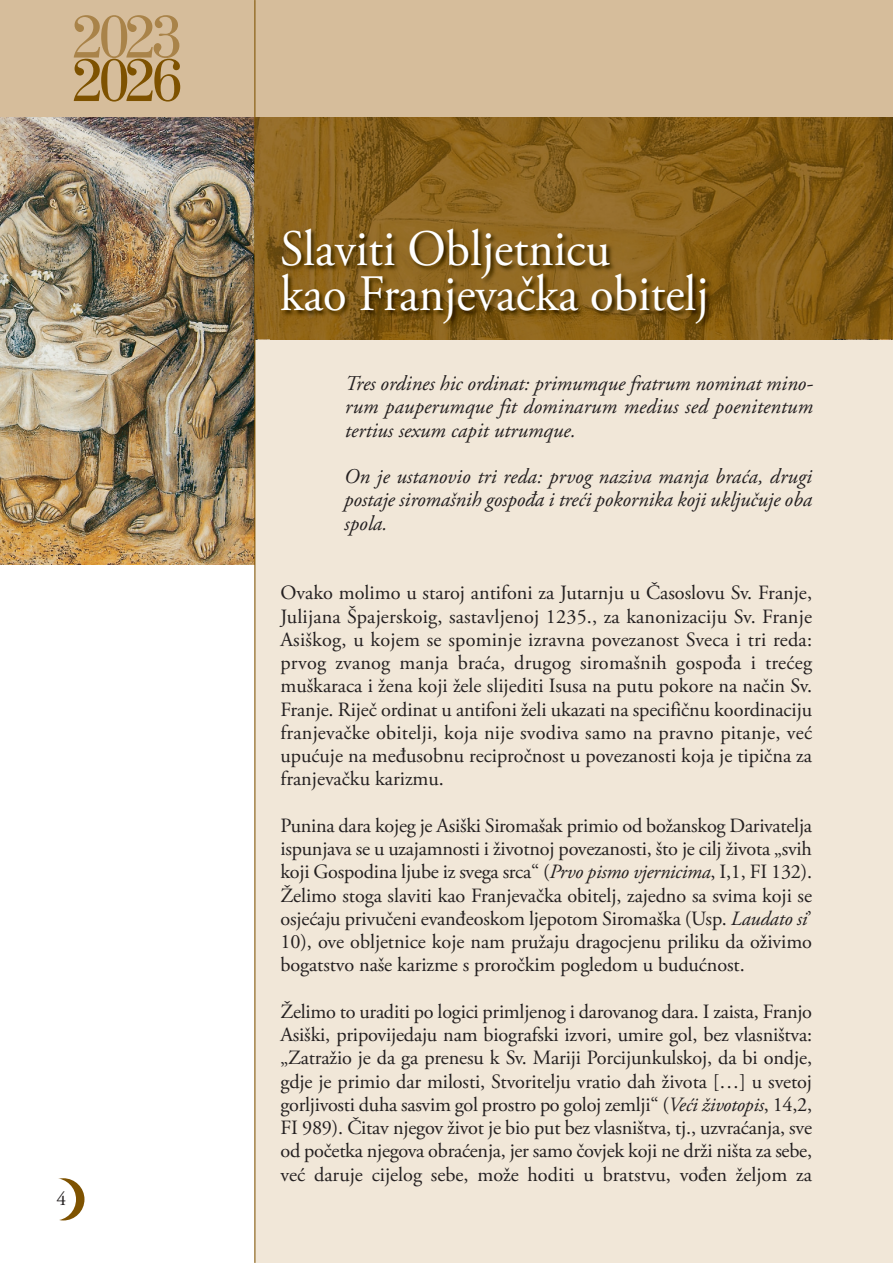
<style>
.page{position:relative;width:893px;height:1263px;background:#fff}
.page>*{position:absolute;margin:0;border:0;box-sizing:border-box;transform-origin:0 0}
.t1{font:60px "Century 725 BT";color:#a98349}
.t2{font:60px "Century 725 BT";color:#7e5200}
.t3{font:51px/45px "Adobe Garamond Pro";color:#fff;scale:.95 1}
.t4{font:italic 21px/23.2px "Adobe Garamond";letter-spacing:.005em;color:#231f20;text-align:justify}
.t5{font:italic 21px/23.2px "Adobe Garamond Pro";letter-spacing:-.005em;color:#231f20;text-align:justify}
.t6{font:20.25px/23.2px "Adobe Garamond Pro";color:#231f20;text-align:justify}
.t7{font:19.5px "Adobe Garamond";color:#231f20}
.s1{font-style:italic}
</style>
<div class="page">
<div style="left:256px;top:0;width:636px;height:1263px;background:#f1e7d8"></div>
<img style="left:0;top:116px;width:254px;height:449px">
<img style="left:255px;top:116px;width:637px;height:223px">
<img style="left:270px;top:215px;width:563px;height:125px">
<div style="left:42px;top:1178px;width:42px;height:42px;background:#7e5200;border-radius:50%"></div>
<div style="left:34px;top:1178px;width:42px;height:42px;background:#fff;border-radius:50%"></div>
<div style="left:256px;top:0;width:636px;height:116px;background:#d6bd9b"></div>
<div style="left:0;top:0;width:255px;height:116px;background:#d6bd9b"></div>
<hr style="left:254px;top:0;width:1px;height:1263px;background:#7e5200">
<h1 class="t1" style="left:73px;top:14px;width:111px">2023</h1>
<h1 class="t2" style="left:73px;top:57px;width:111px">2026</h1>
<p class="t7" style="left:57px;top:1191px;width:11px">4</p>
<h2 class="t3" style="left:280px;top:231px;width:453px">Slaviti Obljetnicu<br>kao Franjevačka obitelj</h2>
<p class="t4" style="left:344px;top:374px;width:470px">Tres ordines hic ordinat: primumque fratrum nominat mino&shy;rum pauperumque fit dominarum medius sed poenitentum tertius sexum capit utrumque.</p>
<p class="t5" style="left:344px;top:467px;width:469px">On je ustanovio tri reda: prvog naziva manja braća, drugi postaje siromašnih gospođa i treći pokornika koji uključuje oba spola.</p>
<p class="t6" style="left:280px;top:583px;width:533px">Ovako molimo u staroj antifoni za Jutarnju u Časoslovu Sv. Franje, Julijana Špajerskoig, sastavljenoj 1235., za kanonizaciju Sv. Franje Asiškog, u kojem se spominje izravna povezanost Sveca i tri reda: prvog zvanog manja braća, drugog siromašnih gospođa i trećeg muškaraca i žena koji žele slijediti Isusa na putu pokore na način Sv.<br>Franje. Riječ ordinat u antifoni želi ukazati na specifičnu koordinaciju franjevačke obitelji, koja nije svodiva samo na pravno pitanje, već upućuje na međusobnu recipročnost u povezanosti koja je tipična za franjevačku karizmu.</p>
<p class="t6" style="left:280px;top:816px;width:533px">Punina dara kojeg je Asiški Siromašak primio od božanskog Darivatelja ispunjava se u uzajamnosti i životnoj povezanosti, što je cilj života „svih koji Gospodina ljube iz svega srca“ (<span class="s1">Prvo pismo vjernicima</span>, I,1, FI 132).<br>Želimo stoga slaviti kao Franjevačka obitelj, zajedno sa svima koji se osjećaju privučeni evanđeoskom ljepotom Siromaška (Usp. <span class="s1">Laudato si</span>’ 10), ove obljetnice koje nam pružaju dragocjenu priliku da oživimo bogatstvo naše karizme s proročkim pogledom u budućnost.</p>
<p class="t6" style="left:280px;top:1002px;width:533px">Želimo to uraditi po logici primljenog i darovanog dara. I zaista, Franjo Asiški, pripovijedaju nam biografski izvori, umire gol, bez vlasništva: „Zatražio je da ga prenesu k Sv. Mariji Porcijunkulskoj, da bi ondje, gdje je primio dar milosti, Stvoritelju vratio dah života […] u svetoj gorljivosti duha sasvim gol prostro po goloj zemlji“ (<span class="s1">Veći životopis</span>, 14,2, FI 989). Čitav njegov život je bio put bez vlasništva, tj., uzvraćanja, sve od početka njegova obraćenja, jer samo čovjek koji ne drži ništa za sebe, već daruje cijelog sebe, može hoditi u bratstvu, vođen željom za</p>
</div>
